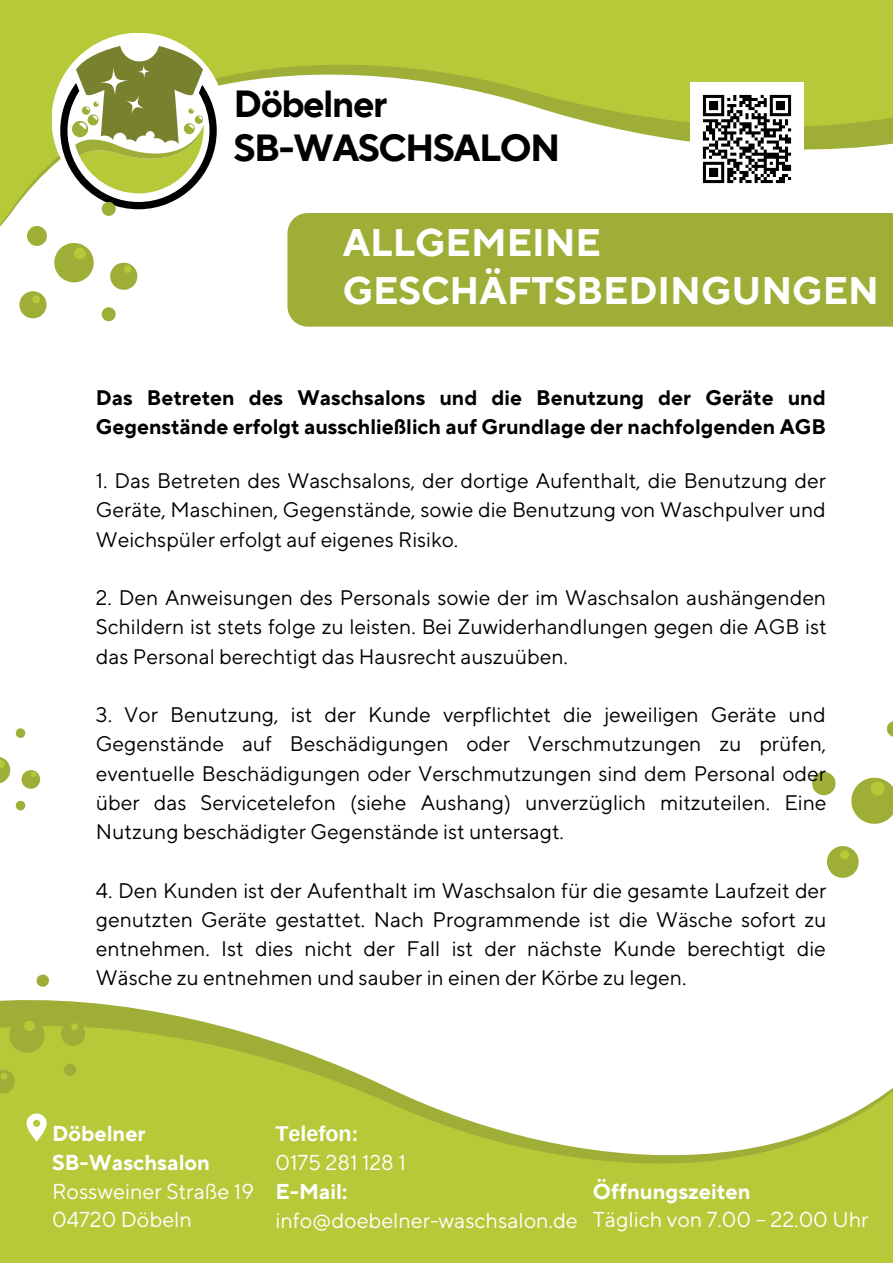
<style>
.page{position:relative;width:893px;height:1264px;background:#fff}
.page>*{position:absolute;margin:0;border:0;box-sizing:border-box;transform-origin:0 0}
.t1{font:700 38.25px/47.2px "TT Norms Pro";color:#fff}
.t2{font:700 37.65px/44.5px "TT Norms Pro";letter-spacing:-.04em;color:#000}
.t3{font:21.45px/28.7px "TT Norms Pro";color:#fff}
.t4{font:700 21.45px/28.7px "TT Norms Pro";color:#fff}
.t5{font:700 21.45px "Arimo";color:#fff}
.t6{font:21px/29.2px "TT Norms Pro";color:#000;text-align:justify}
.t7{font:700 21px/29.2px "TT Norms Pro";color:#000}
</style>
<div class="page">
<svg style="left:0;top:0;width:892px;height:282px;fill:#b6c939"></svg>
<svg style="left:0;top:1000px;width:892px;height:262px;fill:#b6c939"></svg>
<svg style="left:36px;top:974px;width:13px;height:13px"></svg>
<svg style="left:62px;top:1062px;width:16px;height:15px"></svg>
<svg style="left:5px;top:1013px;width:44px;height:44px"></svg>
<svg style="left:0;top:1066px;width:18px;height:30px"></svg>
<svg style="left:58px;top:1018px;width:30px;height:30px"></svg>
<div style="left:51px;top:33px;width:174px;height:174px;background:#fff;border-radius:50%"></div>
<svg style="left:60px;top:46px;width:157px;height:163px"></svg>
<div style="left:54px;top:243px;width:40px;height:39px;background:#9eae37;border-radius:50%"></div>
<div style="left:19px;top:291px;width:28px;height:27px;background:#9eae37;border-radius:50%"></div>
<div style="left:110px;top:263px;width:27px;height:27px;background:#9eae37;border-radius:50%"></div>
<div style="left:27px;top:226px;width:20px;height:20px;background:#9eae37;border-radius:50%"></div>
<div style="left:102px;top:202px;width:14px;height:14px;background:#9eae37;border-radius:50%"></div>
<div style="left:102px;top:307px;width:14px;height:14px;background:#9eae37;border-radius:50%"></div>
<div style="left:74px;top:247px;width:12px;height:12px;background:#b6c939;border-radius:50%"></div>
<div style="left:32px;top:295px;width:8px;height:8px;background:#b6c939;border-radius:50%"></div>
<div style="left:124px;top:265px;width:7px;height:8px;background:#b6c939;border-radius:50%"></div>
<div style="left:287px;top:213px;width:605px;height:113px;background:#9eae37"></div>
<div style="left:22px;top:770px;width:18px;height:18px;background:#9eae37;border-radius:50%"></div>
<div style="left:16px;top:728px;width:9px;height:10px;background:#9eae37;border-radius:50%"></div>
<div style="left:16px;top:800px;width:9px;height:10px;background:#9eae37;border-radius:50%"></div>
<svg style="left:0;top:757px;width:10px;height:26px"></svg>
<svg style="left:31px;top:771px;width:5px;height:6px"></svg>
<svg style="left:812px;top:771px;width:24px;height:25px"></svg>
<svg style="left:886px;top:721px;width:6px;height:16px"></svg>
<svg style="left:851px;top:777px;width:41px;height:47px"></svg>
<svg style="left:826px;top:846px;width:33px;height:32px"></svg>
<svg style="left:26px;top:1113px;width:21px;height:28px"></svg>
<img style="left:690px;top:82px;width:113px;height:114px">
<h2 class="t2" style="left:233px;top:83px;width:328px">Döbelner<br>SB-WASCHSALON</h2>
<h1 class="t1" style="left:343px;top:221px;width:538px">ALLGEMEINE<br>GESCHÄFTSBEDINGUNGEN</h1>
<p class="t7" style="left:96px;top:383px;width:731px">Das Betreten des Waschsalons und die Benutzung der Geräte und<br>Gegenstände erfolgt ausschließlich auf Grundlage der nachfolgenden AGB</p>
<p class="t6" style="left:96px;top:467px;width:731px">1. Das Betreten des Waschsalons, der dortige Aufenthalt, die Benutzung der Geräte, Maschinen, Gegenstände, sowie die Benutzung von Waschpulver und Weichspüler erfolgt auf eigenes Risiko.</p>
<p class="t6" style="left:96px;top:584px;width:732px">2. Den Anweisungen des Personals sowie der im Waschsalon aushängenden Schildern ist stets folge zu leisten. Bei Zuwiderhandlungen gegen die AGB ist das Personal berechtigt das Hausrecht auszuüben.</p>
<p class="t6" style="left:96px;top:701px;width:732px">3. Vor Benutzung, ist der Kunde verpflichtet die jeweiligen Geräte und Gegenstände auf Beschädigungen oder Verschmutzungen zu prüfen, eventuelle Beschädigungen oder Verschmutzungen sind dem Personal oder über das Servicetelefon (siehe Aushang) unverzüglich mitzuteilen. Eine Nutzung beschädigter Gegenstände ist untersagt.</p>
<p class="t6" style="left:96px;top:876px;width:732px">4. Den Kunden ist der Aufenthalt im Waschsalon für die gesamte Laufzeit der genutzten Geräte gestattet. Nach Programmende ist die Wäsche sofort zu entnehmen. Ist dies nicht der Fall ist der nächste Kunde berechtigt die Wäsche zu entnehmen und sauber in einen der Körbe zu legen.</p>
<p class="t5" style="left:275px;top:1121px;width:85px">Telefon:</p>
<p class="t3" style="left:275px;top:1148px;width:132px">0175 281 128 1</p>
<p class="t4" style="left:275px;top:1177px;width:73px">E-Mail:</p>
<p class="t3" style="left:275px;top:1207px;width:304px">info@doebelner-waschsalon.de</p>
<p class="t4" style="left:52px;top:1120px;width:159px">Döbelner<br>SB-Waschsalon</p>
<p class="t3" style="left:52px;top:1177px;width:203px">Rossweiner Straße 19<br>04720 Döbeln</p>
<p class="t4" style="left:593px;top:1177px;width:159px">Öffnungszeiten</p>
<p class="t3" style="left:593px;top:1206px;width:277px">Täglich von 7.00 – 22.00 Uhr</p>
</div>
